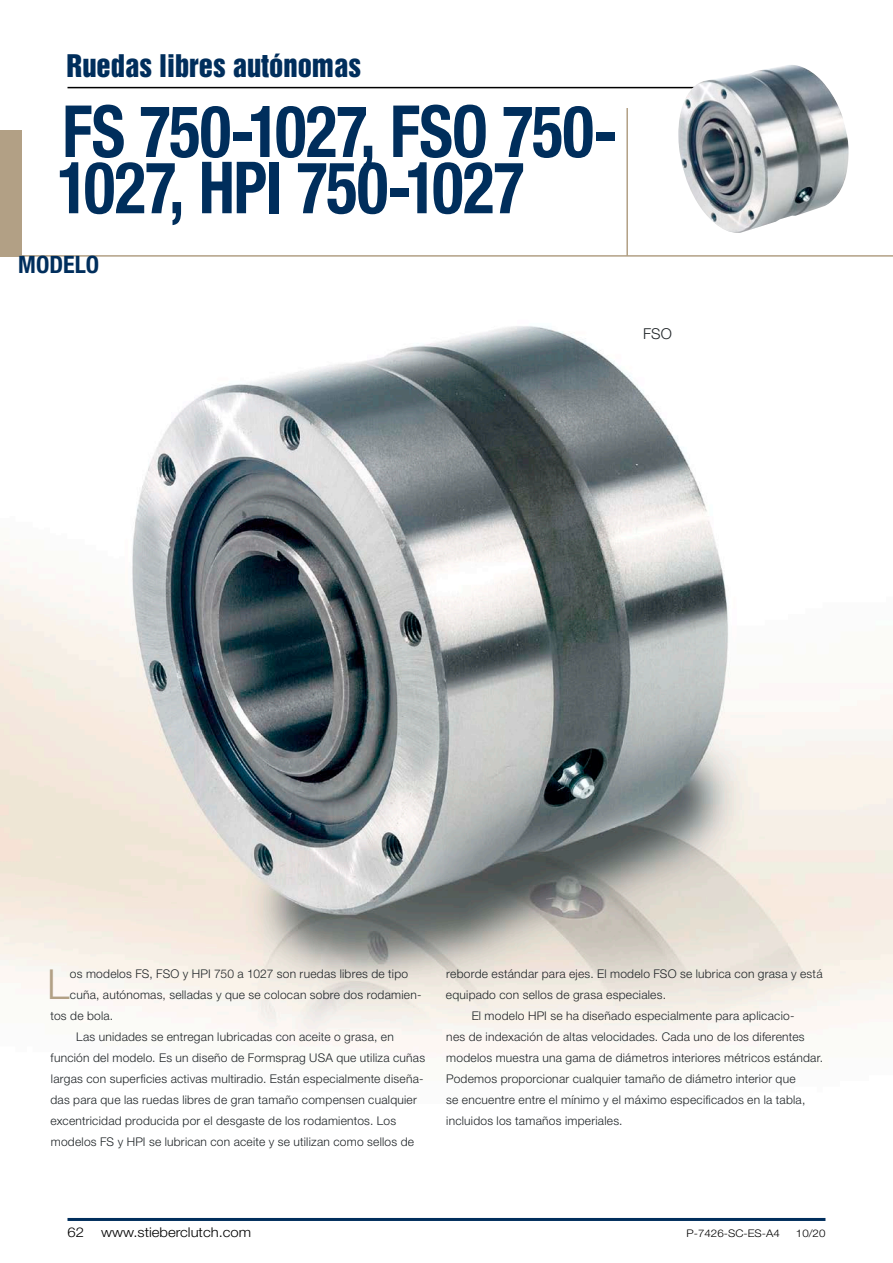
<style>
.page{position:relative;width:893px;height:1263px;background:#fff}
.page>*{position:absolute;margin:0;border:0;box-sizing:border-box;transform-origin:0 0}
.t1{font:700 condensed 72px/56.2px "Helvetica Neue LT Std";letter-spacing:-.01em;color:#002e5c;scale:.9 1}
.t2{font:300 41.4px "Helvetica Neue LT Std";color:#b2a085}
.t3{font:28.5px "Helvetica Inserat LT Std";color:#002e5c}
.t4{font:700 condensed 24px "Helvetica Neue LT Std";color:#002e5c}
.t5{font:300 15px "Helvetica Neue LT Std";color:#1f2427}
.t6{font:300 13.5px "Helvetica Neue LT Std";color:#000;scale:1.1 1}
.t7{font:300 12px "Helvetica Neue LT Std";letter-spacing:.02em;color:#1f2427}
.t8{font:300 10.5px "Helvetica Neue LT Std";color:#000;scale:1.1 1}
</style>
<div class="page">
<hr style="left:68px;top:87px;width:756px;height:1px;background:#000">
<img style="left:0;top:326px;width:893px;height:732px">
<hr style="left:626px;top:108px;width:2px;height:148px;background:#b2a085">
<hr style="left:0;top:255px;width:893px;height:2px;background:#b2a085">
<div style="left:0;top:130px;width:21px;height:126px;background:#b2a085"></div>
<img style="left:674px;top:65px;width:175px;height:168px">
<hr style="left:68px;top:1218px;width:757px;height:3px;background:#002e5c">
<h3 class="t3" style="left:67px;top:49px;width:296px">Ruedas libres autónomas</h3>
<h1 class="t1" style="left:57px;top:102px;width:624px">FS 750-1027, FSO 750-<br>1027, HPI 750-1027</h1>
<h3 class="t4" style="left:18px;top:250px;width:82px">MODELO</h3>
<p class="t5" style="left:643px;top:325px;width:30px">FSO</p>
<h2 class="t2" style="left:47px;top:959px;width:24px">L</h2>
<p class="t7" style="left:70px;top:966px;width:340px">os modelos FS, FSO y HPI 750 a 1027 son ruedas libres de tipo</p>
<p class="t7" style="left:70px;top:987px;width:353px">cuña, autónomas, selladas y que se colocan sobre dos rodamien-</p>
<p class="t7" style="left:51px;top:1008px;width:64px">tos de bola.</p>
<p class="t7" style="left:76px;top:1029px;width:319px">Las unidades se entregan lubricadas con aceite o grasa, en</p>
<p class="t7" style="left:51px;top:1050px;width:376px">función del modelo. Es un diseño de Formsprag USA que utiliza cuñas</p>
<p class="t7" style="left:51px;top:1071px;width:374px">largas con superficies activas multiradio. Están especialmente diseña-</p>
<p class="t7" style="left:50px;top:1092px;width:368px">das para que las ruedas libres de gran tamaño compensen cualquier</p>
<p class="t7" style="left:50px;top:1113px;width:347px">excentricidad producida por el desgaste de los rodamientos. Los</p>
<p class="t7" style="left:51px;top:1134px;width:365px">modelos FS y HPI se lubrican con aceite y se utilizan como sellos de</p>
<p class="t7" style="left:446px;top:966px;width:378px">reborde estándar para ejes. El modelo FSO se lubrica con grasa y está</p>
<p class="t7" style="left:446px;top:987px;width:222px">equipado con sellos de grasa especiales.</p>
<p class="t7" style="left:472px;top:1008px;width:324px">El modelo HPI se ha diseñado especialmente para aplicacio-</p>
<p class="t7" style="left:446px;top:1029px;width:360px">nes de indexación de altas velocidades. Cada uno de los diferentes</p>
<p class="t7" style="left:446px;top:1050px;width:378px">modelos muestra una gama de diámetros interiores métricos estándar.</p>
<p class="t7" style="left:446px;top:1071px;width:351px">Podemos proporcionar cualquier tamaño de diámetro interior que</p>
<p class="t7" style="left:446px;top:1092px;width:361px">se encuentre entre el mínimo y el máximo especificados en la tabla,</p>
<p class="t7" style="left:446px;top:1113px;width:178px">incluidos los tamaños imperiales.</p>
<p class="t6" style="left:68px;top:1223px;width:17px">62</p>
<p class="t6" style="left:101px;top:1223px;width:138px">www.stieberclutch.com</p>
<p class="t8" style="left:687px;top:1226px;width:86px">P-7426-SC-ES-A4</p>
<p class="t8" style="left:796px;top:1226px;width:28px">10/20</p>
</div>
